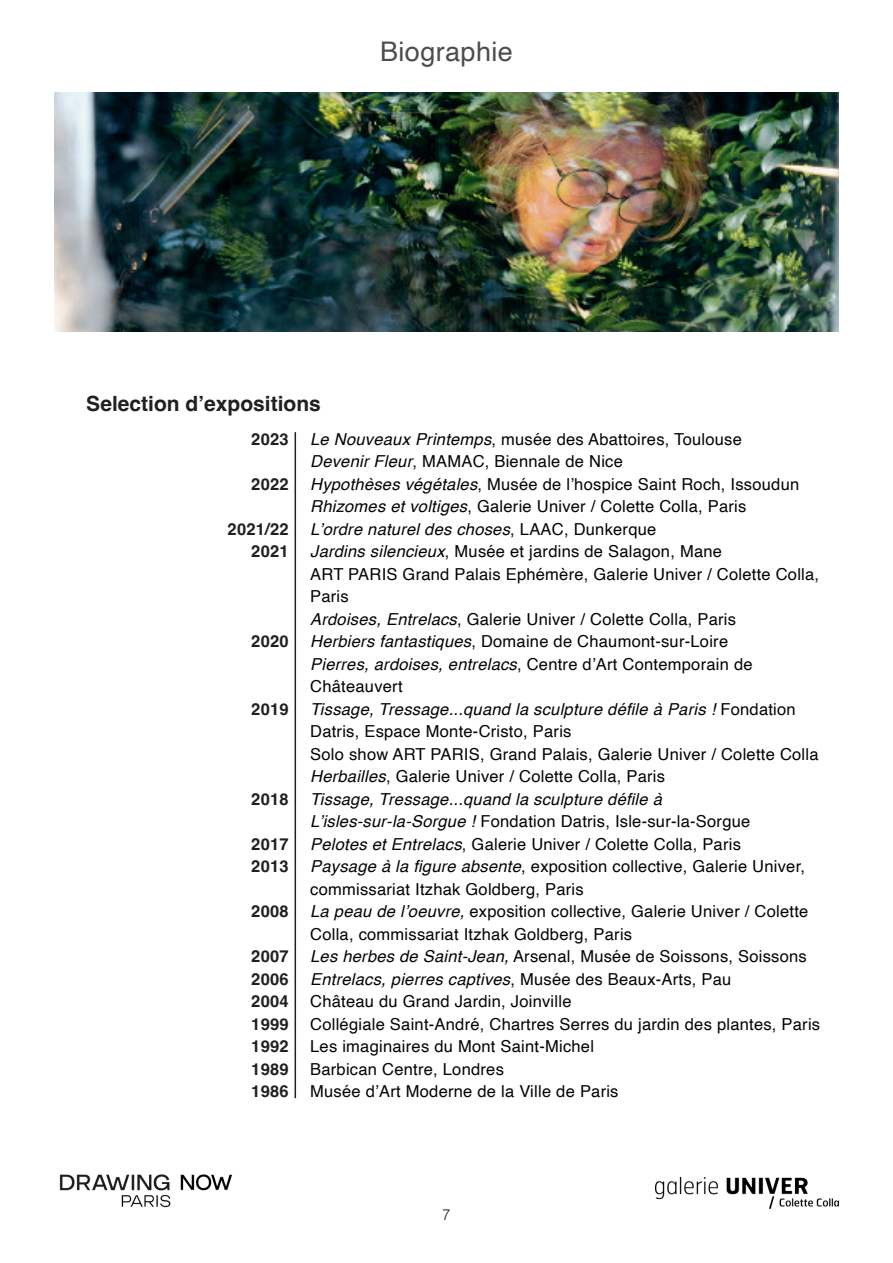
<style>
.page{position:relative;width:893px;height:1263px;background:#fff}
.page>*{position:absolute;margin:0;border:0;box-sizing:border-box;transform-origin:0 0}
.t1{font:27px "Helvetica";letter-spacing:.015em;color:#4b4c4d}
.t2{font:700 21px "Helvetica";color:#231f20}
.t3{font:16.5px/22.5px "Helvetica";letter-spacing:.015em;color:#040503}
.t4{font:italic 16.5px/22.5px "Helvetica";letter-spacing:.015em;color:#040503}
.t5{font:700 16.5px/22.5px "Helvetica";letter-spacing:.015em;color:#231f20;text-align:right}
.t6{font:300 15px "Helvetica";color:#231f20}
.s1{font-style:italic}
.s2{font-style:normal}
</style>
<div class="page">
<img style="left:54px;top:93px;width:785px;height:239px">
<img style="left:656px;top:1176px;width:183px;height:33px">
<img style="left:59px;top:1174px;width:173px;height:34px">
<hr style="left:295px;top:432px;width:1px;height:666px;background:#231f20">
<p class="t1" style="left:380px;top:30px;width:134px">Biographie</p>
<p class="t2" style="left:86px;top:391px;width:236px">Selection d’expositions</p>
<p class="t5" style="left:251px;top:429px;width:39px">2023</p>
<p class="t5" style="left:251px;top:474px;width:39px">2022</p>
<p class="t5" style="left:228px;top:519px;width:63px">2021/22<br>2021</p>
<p class="t5" style="left:251px;top:632px;width:39px">2020</p>
<p class="t5" style="left:251px;top:699px;width:39px">2019</p>
<p class="t5" style="left:251px;top:789px;width:39px">2018</p>
<p class="t5" style="left:251px;top:834px;width:39px;text-align:left">2017<br>2013</p>
<p class="t5" style="left:251px;top:902px;width:39px">2008</p>
<p class="t5" style="left:251px;top:947px;width:39px;text-align:justify">2007<br>2006<br>2004<br>1999<br>1992<br>1989<br>1986</p>
<p class="t3" style="left:310px;top:428px;width:433px"><span class="s1">Le Nouveaux Printemps</span>, musée des Abattoires, Toulouse</p>
<p class="t3" style="left:310px;top:450px;width:314px"><span class="s1">Devenir Fleur</span>, MAMAC, Biennale de Nice</p>
<p class="t3" style="left:310px;top:473px;width:491px"><span class="s1">Hypothèses végétales</span>, Musée de l’hospice Saint Roch, Issoudun</p>
<p class="t3" style="left:310px;top:495px;width:438px"><span class="s1">Rhizomes et voltiges</span>, Galerie Univer / Colette Colla, Paris<br><span class="s1">L’ordre naturel des choses</span>, LAAC, Dunkerque</p>
<p class="t3" style="left:310px;top:540px;width:413px"><span class="s1">Jardins silencieux</span>, Musée et jardins de Salagon, Mane</p>
<p class="t3" style="left:310px;top:563px;width:510px">ART PARIS Grand Palais Ephémère, Galerie Univer / Colette Colla,<br>Paris</p>
<p class="t3" style="left:310px;top:608px;width:427px"><span class="s1">Ardoises, Entrelacs</span>, Galerie Univer / Colette Colla, Paris</p>
<p class="t3" style="left:310px;top:630px;width:419px"><span class="s1">Herbiers fantastiques</span>, Domaine de Chaumont-sur-Loire</p>
<p class="t3" style="left:310px;top:653px;width:444px"><span class="s1">Pierres, ardoises, entrelacs</span>, Centre d’Art Contemporain de<br>Châteauvert</p>
<p class="t4" style="left:310px;top:698px;width:487px">Tissage, Tressage...quand la sculpture défile à Paris ! <span class="s2">Fondation<br>Datris, Espace Monte-Cristo, Paris</span></p>
<p class="t3" style="left:310px;top:743px;width:510px">Solo show ART PARIS, Grand Palais, Galerie Univer / Colette Colla</p>
<p class="t3" style="left:310px;top:765px;width:356px"><span class="s1">Herbailles</span>, Galerie Univer / Colette Colla, Paris</p>
<p class="t4" style="left:310px;top:788px;width:442px">Tissage, Tressage...quand la sculpture défile à<br>L’isles-sur-la-Sorgue ! <span class="s2">Fondation Datris, Isle-sur-la-Sorgue</span></p>
<p class="t3" style="left:310px;top:833px;width:432px"><span class="s1">Pelotes et Entrelacs</span>, Galerie Univer / Colette Colla, Paris</p>
<p class="t3" style="left:310px;top:855px;width:496px"><span class="s1">Paysage à la figure absente</span>, exposition collective, Galerie Univer, commissariat Itzhak Goldberg, Paris</p>
<p class="t3" style="left:310px;top:900px;width:500px"><span class="s1">La peau de l’oeuvre,</span> exposition collective, Galerie Univer / Colette<br>Colla, commissariat Itzhak Goldberg, Paris</p>
<p class="t3" style="left:310px;top:945px;width:498px"><span class="s1">Les herbes de Saint-Jean,</span> Arsenal, Musée de Soissons, Soissons</p>
<p class="t4" style="left:310px;top:968px;width:423px">Entrelacs, pierres captives<span class="s2">, Musée des Beaux-Arts, Pau</span></p>
<p class="t3" style="left:310px;top:990px;width:263px">Château du Grand Jardin, Joinville</p>
<p class="t3" style="left:310px;top:1013px;width:511px">Collégiale Saint-André, Chartres Serres du jardin des plantes, Paris</p>
<p class="t3" style="left:310px;top:1035px;width:285px">Les imaginaires du Mont Saint-Michel<br>Barbican Centre, Londres</p>
<p class="t3" style="left:310px;top:1080px;width:310px">Musée d’Art Moderne de la Ville de Paris</p>
<p class="t6" style="left:442px;top:1202px;width:10px">7</p>
</div>
